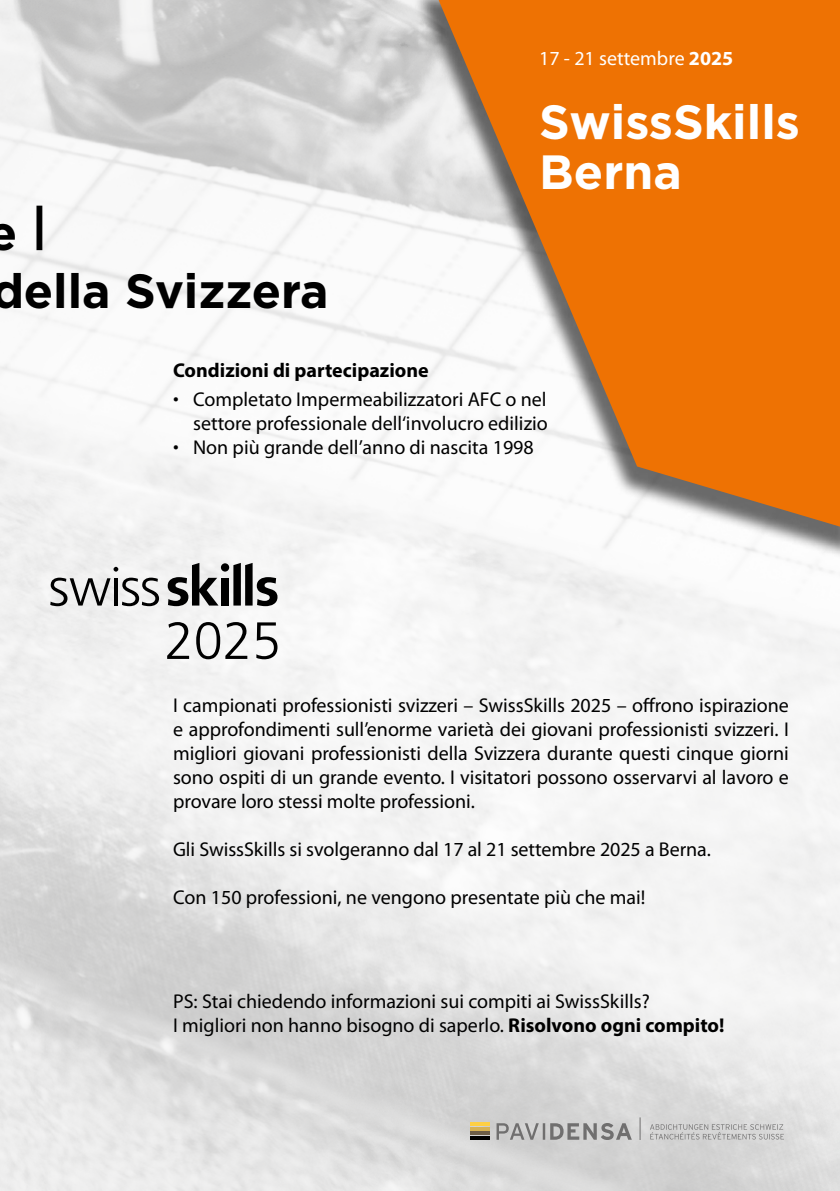
<style>
.page{position:relative;width:840px;height:1191px;background:#fff}
.page>*{position:absolute;margin:0;border:0;box-sizing:border-box;transform-origin:0 0}
.t1{font:700 48px/50px "Gotham";color:#fff}
.t2{font:700 48px/60.6px "Gotham";color:#000}
.t3{font:20px/24px "Myriad Pro";color:#000}
.t4{font:20px "Myriad Pro";color:#fff}
.s1{font-weight:700}
.s2{font-weight:900}
</style>
<div class="page">
<img style="left:0;top:0;width:839px;height:1191px">
<svg style="left:496px;top:1123px;width:135px;height:16px;background:#a7a7a7"></svg>
<hr style="left:469px;top:1122px;width:20px;height:3px;background:#fecf44">
<hr style="left:469px;top:1127px;width:20px;height:3px;background:#d7b254">
<hr style="left:469px;top:1131px;width:20px;height:3px;background:#6d5e48">
<hr style="left:469px;top:1136px;width:20px;height:3px;background:#000">
<svg style="left:649px;top:1124px;width:134px;height:15px;background:#c3c2c2"></svg>
<svg style="left:639px;top:1117px;width:1px;height:22px"></svg>
<div style="left:412px;top:0;width:427px;height:559px;background:#000;opacity:.58"></div>
<svg style="left:438px;top:0;width:401px;height:526px;fill:#ee7203"></svg>
<div style="left:221px;top:578px;width:7px;height:27px;background:#000"></div>
<svg style="left:168px;top:563px;width:50px;height:43px"></svg>
<svg style="left:233px;top:563px;width:44px;height:43px"></svg>
<div style="left:221px;top:563px;width:8px;height:8px;background:#000;border-radius:50%"></div>
<svg style="left:50px;top:577px;width:60px;height:29px"></svg>
<svg style="left:122px;top:577px;width:37px;height:29px"></svg>
<hr style="left:114px;top:578px;width:3px;height:27px;background:#000">
<svg style="left:113px;top:567px;width:5px;height:4px"></svg>
<svg style="left:167px;top:622px;width:22px;height:37px"></svg>
<svg style="left:196px;top:622px;width:51px;height:37px"></svg>
<svg style="left:256px;top:622px;width:21px;height:37px"></svg>
<h1 class="t2" style="left:-13px;top:199px;width:342px">e |<br>della Svizzera</h1>
<p class="t4" style="left:539px;top:46px;width:196px">17 - 21 settembre <span class="s1">2025</span></p>
<h1 class="t1" style="left:539px;top:96px;width:262px">SwissSkills<br>Berna</h1>
<p class="t3" style="left:173px;top:355px;width:375px;line-height:29.6px"><span class="s1">Condizioni di partecipazione<br></span><span class="s2">·</span> Completato Impermeabilizzatori AFC o nel</p>
<p class="t3" style="left:173px;top:411px;width:376px;text-indent:20px">settore professionale dell‘involucro edilizio <span class="s2">·</span> Non più grande dell’anno di nascita 1998</p>
<p class="t3" style="left:173px;top:693px;width:617px;text-align:justify">I campionati professionisti svizzeri – SwissSkills 2025 – offrono ispirazione e approfondimenti sull’enorme varietà dei giovani professionisti svizzeri. I migliori giovani professionisti della Svizzera durante questi cinque giorni sono ospiti di un grande evento. I visitatori possono osservarvi al lavoro e provare loro stessi molte professioni.</p>
<p class="t3" style="left:173px;top:837px;width:539px">Gli SwissSkills si svolgeranno dal 17 al 21 settembre 2025 a Berna.</p>
<p class="t3" style="left:173px;top:885px;width:473px">Con 150 professioni, ne vengono presentate più che mai!</p>
<p class="t3" style="left:173px;top:988px;width:552px">PS: Stai chiedendo informazioni sui compiti ai SwissSkills?<br>I migliori non hanno bisogno di saperlo. <span class="s1">Risolvono ogni compito!</span></p>
</div>
